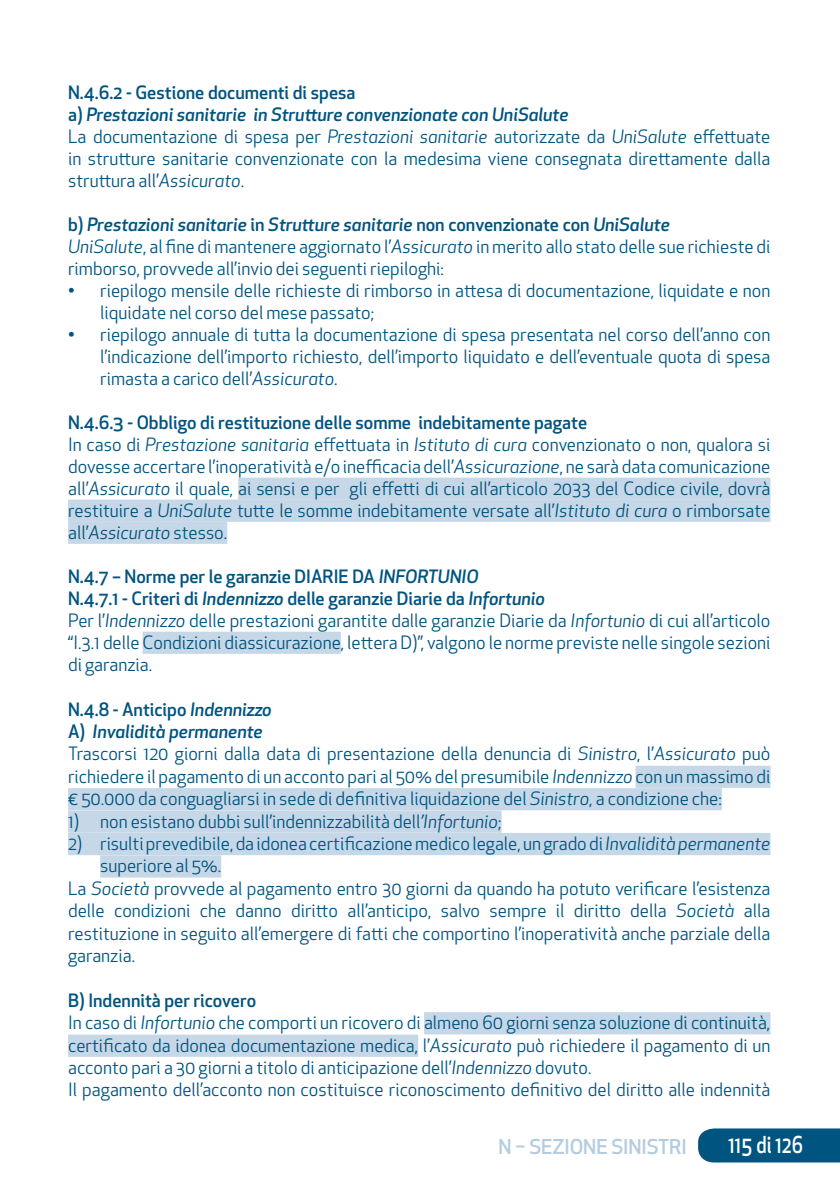
<style>
.page{position:relative;width:840px;height:1191px;background:#fff}
.page>*{position:absolute;margin:0;border:0;box-sizing:border-box;transform-origin:0 0}
.t1{font:500 22.8px "Apex New";color:#fff;scale:.83 1}
.t2{font:500 20px "Apex New";letter-spacing:-.005em;color:#b4ccdf}
.t3{font:18px/22px "Apex New";color:#005480}
.s1{font-weight:500}
.s2{font-weight:500;font-style:italic}
.s3{font-style:italic}
</style>
<div class="page">
<div style="left:698px;top:1128px;width:141px;height:34px;background:#005480"></div>
<div style="left:238px;top:477px;width:532px;height:23px;background:#c6d8e7"></div>
<div style="left:68px;top:499px;width:702px;height:23px;background:#c6d8e7"></div>
<div style="left:68px;top:521px;width:159px;height:23px;background:#c6d8e7"></div>
<div style="left:142px;top:631px;width:199px;height:23px;background:#c6d8e7"></div>
<div style="left:635px;top:765px;width:135px;height:23px;background:#c6d8e7"></div>
<div style="left:68px;top:788px;width:653px;height:22px;background:#c6d8e7"></div>
<div style="left:68px;top:810px;width:433px;height:22px;background:#c6d8e7"></div>
<div style="left:68px;top:833px;width:702px;height:22px;background:#c6d8e7"></div>
<div style="left:100px;top:855px;width:121px;height:22px;background:#c6d8e7"></div>
<div style="left:424px;top:1012px;width:346px;height:22px;background:#c6d8e7"></div>
<div style="left:68px;top:1034px;width:350px;height:22px;background:#c6d8e7"></div>
<p class="t3" style="left:68px;top:81px;width:703px"><span class="s1">N.4.6.2 - Gestione documenti di spesa<br>a)</span> <span class="s2">Prestazioni sanitarie in Strutture convenzionate con UniSalute<br></span>La documentazione di spesa per <span class="s3">Prestazioni sanitarie</span> autorizzate da <span class="s3">UniSalute</span> effettuate in strutture sanitarie convenzionate con la medesima viene consegnata direttamente dalla struttura all’<span class="s3">Assicurato</span>.</p>
<p class="t3" style="left:68px;top:213px;width:703px"><span class="s1">b)</span> <span class="s2">Prestazioni sanitarie</span> <span class="s1">in</span> <span class="s2">Strutture sanitarie</span> <span class="s1">non convenzionate con</span> <span class="s2">UniSalute<br></span><span class="s3">UniSalute</span>, al fine di mantenere aggiornato l’<span class="s3">Assicurato</span> in merito allo stato delle sue richieste di rimborso, provvede all’invio dei seguenti riepiloghi:</p>
<p class="t3" style="left:100px;top:279px;width:671px;text-indent:-32px">• riepilogo mensile delle richieste di rimborso in attesa di documentazione, liquidate e non liquidate nel corso del mese passato;</p>
<p class="t3" style="left:100px;top:323px;width:671px;text-align:justify;text-indent:-32px">• riepilogo annuale di tutta la documentazione di spesa presentata nel corso dell’anno con l’indicazione dell’importo richiesto, dell’importo liquidato e dell’eventuale quota di spesa rimasta a carico dell’<span class="s3">Assicurato</span>.</p>
<p class="t3" style="left:68px;top:411px;width:703px"><span class="s1">N.4.6.3 - Obbligo di restituzione delle somme indebitamente pagate<br></span>In caso di <span class="s3">Prestazione sanitaria</span> effettuata in <span class="s3">Istituto di cura</span> convenzionato o non, qualora si dovesse accertare l’inoperatività e/o inefficacia dell’<span class="s3">Assicurazione</span>, ne sarà data comunicazione all’<span class="s3">Assicurato</span> il quale, ai sensi e per gli effetti di cui all’articolo 2033 del Codice civile, dovrà restituire a <span class="s3">UniSalute</span> tutte le somme indebitamente versate all’<span class="s3">Istituto di cura</span> o rimborsate all’<span class="s3">Assicurato</span> stesso.</p>
<p class="t3" style="left:68px;top:565px;width:703px"><span class="s1">N.4.7 – Norme per le garanzie DIARIE DA</span> <span class="s2">INFORTUNIO<br></span><span class="s1">N.4.7.1 - Criteri di</span> <span class="s2">Indennizzo</span> <span class="s1">delle garanzie Diarie da</span> <span class="s2">Infortunio<br></span>Per l’<span class="s3">Indennizzo</span> delle prestazioni garantite dalle garanzie Diarie da <span class="s3">Infortunio</span> di cui all’articolo “I.3.1 delle Condizioni diassicurazione, lettera D)”, valgono le norme previste nelle singole sezioni di garanzia.</p>
<p class="t3" style="left:68px;top:698px;width:703px"><span class="s1">N.4.8 - Anticipo</span> <span class="s2">Indennizzo<br></span><span class="s1">A)</span> <span class="s2">Invalidità permanente<br></span>Trascorsi 120 giorni dalla data di presentazione della denuncia di <span class="s3">Sinistro</span>, l’<span class="s3">Assicurato</span> può richiedere il pagamento di un acconto pari al 50% del presumibile <span class="s3">Indennizzo</span> con un massimo di € 50.000 da conguagliarsi in sede di definitiva liquidazione del <span class="s3">Sinistro</span>, a condizione che:</p>
<p class="t3" style="left:68px;top:810px;width:435px">1) non esistano dubbi sull’indennizzabilità dell<span class="s3">’Infortunio</span>;</p>
<p class="t3" style="left:68px;top:832px;width:703px">2) risulti prevedibile, da idonea certificazione medico legale, un grado di <span class="s3">Invalidità permanente</span></p>
<p class="t3" style="left:100px;top:854px;width:122px">superiore al 5%.</p>
<p class="t3" style="left:68px;top:877px;width:703px">La <span class="s3">Società</span> provvede al pagamento entro 30 giorni da quando ha potuto verificare l’esistenza</p>
<p class="t3" style="left:68px;top:899px;width:703px">delle condizioni che danno diritto all’anticipo, salvo sempre il diritto della <span class="s3">Società</span> alla</p>
<p class="t3" style="left:68px;top:922px;width:703px">restituzione in seguito all’emergere di fatti che comportino l’inoperatività anche parziale della</p>
<p class="t3" style="left:68px;top:944px;width:69px">garanzia.</p>
<p class="t3" style="left:68px;top:989px;width:703px"><span class="s1">B) Indennità per ricovero<br></span>In caso di <span class="s3">Infortunio</span> che comporti un ricovero di almeno 60 giorni senza soluzione di continuità, certificato da idonea documentazione medica, l’<span class="s3">Assicurato</span> può richiedere il pagamento di un acconto pari a 30 giorni a titolo di anticipazione dell’<span class="s3">Indennizzo</span> dovuto.<br>Il pagamento dell’acconto non costituisce riconoscimento definitivo del diritto alle indennità</p>
<p class="t2" style="left:498px;top:1133px;width:189px">N – SEZIONE SINISTRI</p>
<p class="t1" style="left:728px;top:1129px;width:91px">115 di 126</p>
</div>
